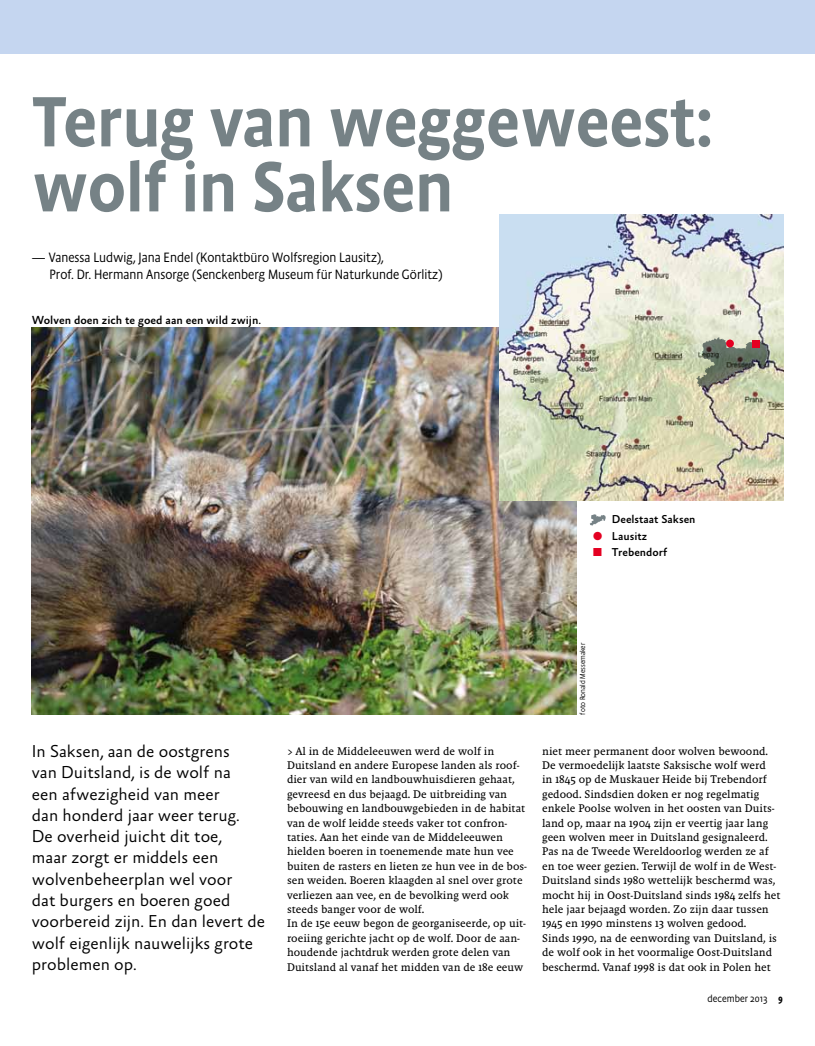
<style>
.page{position:relative;width:815px;height:1046px;background:#fff}
.page>*{position:absolute;margin:0;border:0;box-sizing:border-box;transform-origin:0 0}
.t1{font:500 72px/65px "Absara Sans LF Head";color:#768286}
.t2{font:300 17.5px/21.2px "Absara Sans";color:#000}
.t3{font:300 13.75px/17.5px "Absara Sans TF Head";color:#000}
.t4{font:500 11.88px "Absara Sans";color:#000}
.t5{font:500 11.62px "Absara Sans";color:#000}
.t6{font:11.25px/14.4px "Malaga Reg";color:#000}
.t7{font:300 10.38px "Absara Sans Head";color:#000}
.t8{font:300 7.5px "Absara Sans LF Head";color:#000}
.s1{color:#e40022}
.s2{font-weight:500}
</style>
<div class="page">
<img style="left:32px;top:328px;width:545px;height:386px">
<div style="left:0;top:0;width:815px;height:53px;background:#c5d6f0"></div>
<img style="left:500px;top:214px;width:283px;height:286px">
<img style="left:696px;top:337px;width:72px;height:54px">
<div style="left:726px;top:339px;width:8px;height:8px;background:#e40022;border-radius:50%"></div>
<div style="left:752px;top:340px;width:8px;height:7px;background:#e40022"></div>
<svg style="left:590px;top:514px;width:16px;height:12px"></svg>
<h1 class="t1" style="left:32px;top:89px;width:683px">Terug van weggeweest: wolf in Saksen</h1>
<p class="t3" style="left:49px;top:248px;width:395px;text-indent:-18px">— Vanessa Ludwig, Jana Endel (Kontaktbüro Wolfsregion Lausitz),<br>Prof. Dr. Hermann Ansorge (Senckenberg Museum für Naturkunde Görlitz)</p>
<p class="t4" style="left:32px;top:314px;width:231px">Wolven doen zich te goed aan een wild zwijn.</p>
<p class="t5" style="left:612px;top:512px;width:85px">Deelstaat Saksen</p>
<p class="t5" style="left:593px;top:530px;width:56px"><span class="s1">●</span> Lausitz</p>
<p class="t5" style="left:593px;top:546px;width:76px"><span class="s1">■</span> Trebendorf</p>
<p class="t2" style="left:32px;top:741px;width:235px">In Saksen, aan de oostgrens<br>van Duitsland, is de wolf na<br>een afwezigheid van meer<br>dan honderd jaar weer terug.<br>De overheid juicht dit toe,<br>maar zorgt er middels een wolvenbeheerplan wel voor<br>dat burgers en boeren goed voorbereid zijn. En dan levert de wolf eigenlijk nauwelijks grote problemen op.</p>
<p class="t6" style="left:287px;top:743px;width:242px">&gt; Al in de Middeleeuwen werd de wolf in Duitsland en andere Europese landen als roof&shy;dier van wild en landbouwhuisdieren gehaat, gevreesd en dus bejaagd. De uitbreiding van bebouwing en landbouwgebieden in de habitat van de wolf leidde steeds vaker tot confron&shy;taties. Aan het einde van de Middeleeuwen hielden boeren in toenemende mate hun vee buiten de rasters en lieten ze hun vee in de bos&shy;sen weiden. Boeren klaagden al snel over grote verliezen aan vee, en de bevolking werd ook steeds banger voor de wolf.<br>In de 15e eeuw begon de georganiseerde, op uit&shy;roeiing gerichte jacht op de wolf. Door de aan&shy;houdende jachtdruk werden grote delen van Duitsland al vanaf het midden van de 18e eeuw</p>
<p class="t8" style="left:578px;top:714px;width:73px;rotate:-90deg">foto Ronald Messemaker</p>
<p class="t6" style="left:542px;top:743px;width:240px">niet meer permanent door wolven bewoond.<br>De vermoedelijk laatste Saksische wolf werd<br>in 1845 op de Muskauer Heide bij Trebendorf gedood. Sindsdien doken er nog regelmatig enkele Poolse wolven in het oosten van Duits&shy;land op, maar na 1904 zijn er veertig jaar lang geen wolven meer in Duitsland gesignaleerd.<br>Pas na de Tweede Wereldoorlog werden ze af en toe weer gezien. Terwijl de wolf in de West-Duitsland sinds 1980 wettelijk beschermd was, mocht hij in Oost-Duitsland sinds 1984 zelfs het hele jaar bejaagd worden. Zo zijn daar tussen 1945 en 1990 minstens 13 wolven gedood.<br>Sinds 1990, na de eenwording van Duitsland, is de wolf ook in het voormalige Oost-Duitsland beschermd. Vanaf 1998 is dat ook in Polen het</p>
<p class="t7" style="left:708px;top:991px;width:77px">december 2013 <span class="s2">9</span></p>
</div>
